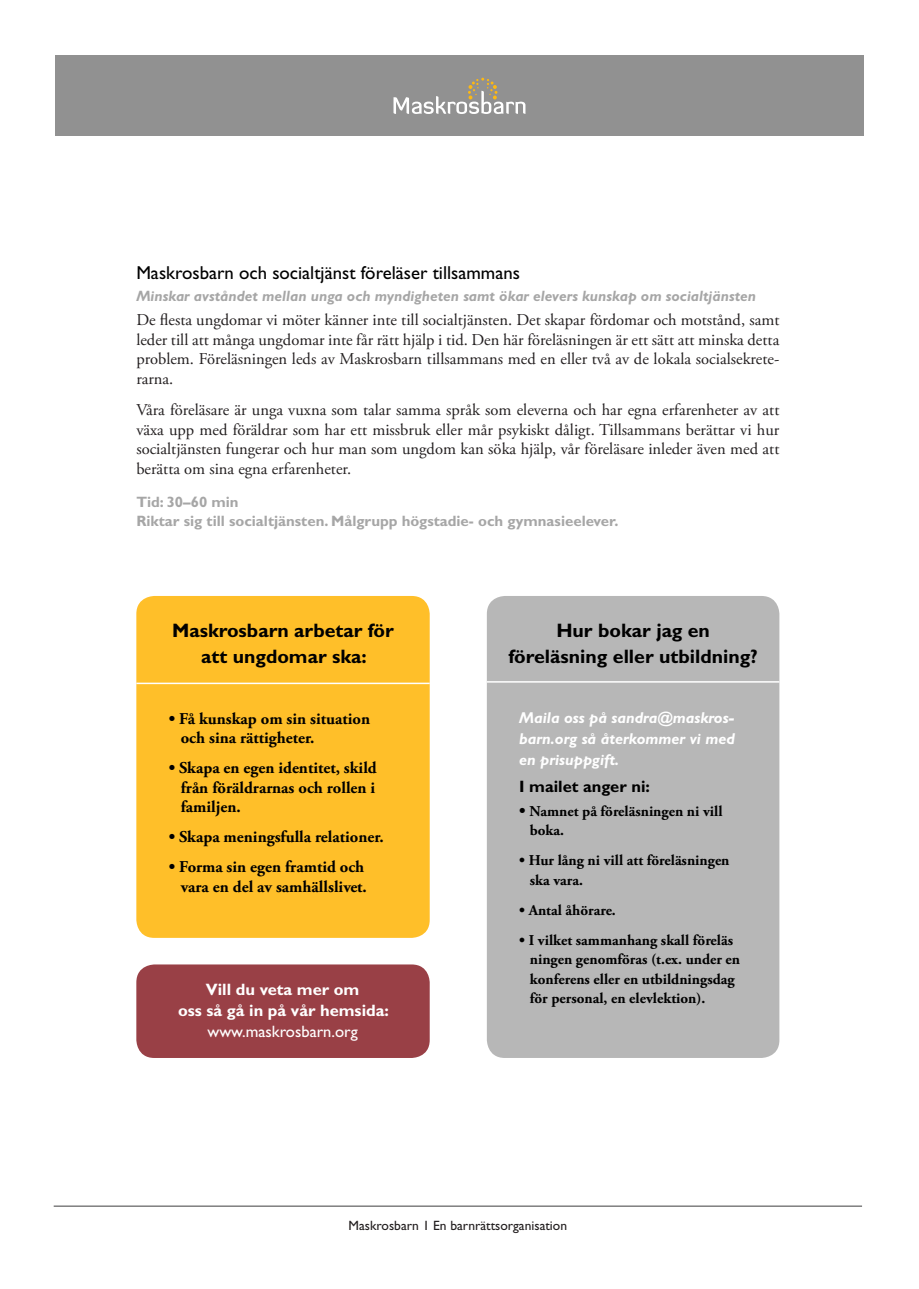
<style>
.page{position:relative;width:919px;height:1289px;background:#fff}
.page>*{position:absolute;margin:0;border:0;box-sizing:border-box;transform-origin:0 0}
.t1{font:700 19.5px "Gill Sans Std";color:#000}
.t2{font:18.75px "Gill Sans Std";color:#000}
.t3{font:16.5px/19.5px "Adobe Garamond Pro";color:#231f20;text-align:justify}
.t4{font:700 16.5px/19.5px "Adobe Garamond Pro";color:#000}
.t5{font:700 16.5px "Gill Sans Std";color:#fff}
.t6{font:16.5px "Gill Sans Std";color:#fff}
.t7{font:700 16.5px "Gill Sans Std";color:#000}
.t8{font:italic 700 15.75px/21px "Gill Sans Std";color:#fff;text-align:justify}
.t9{font:700 15px/19.5px "Adobe Garamond Pro";color:#000}
.t10{font:italic 700 15px "Gill Sans Std";color:#a6a6a6}
.t11{font:700 15px "Gill Sans Std";color:#a6a6a6}
.t12{font:13.5px "Gill Sans Std";color:#231f20}
.s1{font-size:16.5px}
</style>
<div class="page">
<div style="left:136px;top:964px;width:293px;height:93px;background:#994046;border-radius:18px"></div>
<div style="left:487px;top:596px;width:292px;height:461px;background:#b7b7b7;border-radius:18px"></div>
<div style="left:55px;top:55px;width:808px;height:81px;background:#919191"></div>
<svg style="left:393px;top:78px;width:132px;height:36px"></svg>
<div style="left:136px;top:596px;width:293px;height:341px;background:#ffbf29;border-radius:18px"></div>
<hr style="left:136px;top:682px;width:293px;height:2px;background:#fff">
<hr style="left:487px;top:681px;width:292px;height:1px;background:#fff">
<hr style="left:54px;top:1205px;width:808px;height:1px;background:#3e3e3f">
<p class="t2" style="left:136px;top:261px;width:385px">Maskrosbarn och socialtjänst föreläser tillsammans</p>
<p class="t10" style="left:136px;top:287px;width:621px">Minskar avståndet mellan unga och myndigheten samt ökar elevers kunskap om socialtjänsten</p>
<p class="t3" style="left:136px;top:311px;width:644px">De flesta ungdomar vi möter känner inte till socialtjänsten. Det skapar fördomar och motstånd, samt leder till att många ungdomar inte får rätt hjälp i tid. Den här föreläsningen är ett sätt att minska detta problem. Föreläsningen leds av Maskrosbarn tillsammans med en eller två av de lokala socialsekrete&shy;rarna.</p>
<p class="t3" style="left:136px;top:401px;width:644px">Våra föreläsare är unga vuxna som talar samma språk som eleverna och har egna erfarenheter av att växa upp med föräldrar som har ett missbruk eller mår psykiskt dåligt. Tillsammans berättar vi hur socialtjänsten fungerar och hur man som ungdom kan söka hjälp, vår föreläsare inleder även med att berätta om sina egna erfarenheter.</p>
<p class="t11" style="left:136px;top:493px;width:104px">Tid: 30–60 min</p>
<p class="t11" style="left:136px;top:512px;width:483px">Riktar sig till socialtjänsten. Målgrupp högstadie- och gymnasieelever.</p>
<p class="t1" style="left:172px;top:619px;width:223px">Maskrosbarn arbetar för</p>
<p class="t1" style="left:201px;top:645px;width:167px">att ungdomar ska:</p>
<p class="t4" style="left:181px;top:709px;width:191px;text-indent:-12px">• Få kunskap om sin situation och sina rättigheter.</p>
<p class="t4" style="left:181px;top:758px;width:197px;text-align:justify;text-indent:-12px">• Skapa en egen identitet, skild från föräldrarnas och rollen i familjen.</p>
<p class="t4" style="left:169px;top:827px;width:216px">• Skapa meningsfulla relationer.</p>
<p class="t4" style="left:169px;top:857px;width:197px">• Forma sin egen framtid och</p>
<p class="t4" style="left:181px;top:877px;width:188px">vara en del av samhällslivet.</p>
<p class="t5" style="left:206px;top:979px;width:155px">Vill du veta mer om</p>
<p class="t5" style="left:178px;top:1000px;width:212px">oss så gå in på vår hemsida:</p>
<p class="t6" style="left:207px;top:1021px;width:152px">www.maskrosbarn.org</p>
<p class="t1" style="left:556px;top:619px;width:155px">Hur bokar jag en</p>
<p class="t1" style="left:508px;top:645px;width:251px">föreläsning eller utbildning?</p>
<p class="t8" style="left:519px;top:706px;width:217px">Maila oss på sandra@maskros&shy;barn.org så återkommer vi med en prisuppgift.</p>
<p class="t7" style="left:519px;top:776px;width:132px">I mailet anger ni:</p>
<p class="t9" style="left:529px;top:801px;width:194px;text-indent:-11px"><span class="s1">•</span> Namnet på föreläsningen ni vill boka.</p>
<p class="t9" style="left:529px;top:850px;width:201px;text-indent:-11px">• Hur lång ni vill att föreläsningen ska vara.</p>
<p class="t9" style="left:519px;top:900px;width:98px">• Antal åhörare.</p>
<p class="t9" style="left:529px;top:930px;width:212px;text-indent:-11px">• I vilket sammanhang skall föreläs ningen genomföras (t.ex. under en konferens eller en utbildningsdag för personal, en elevlektion).</p>
<p class="t12" style="left:348px;top:1217px;width:220px">Maskrosbarn 1 En barnrättsorganisation</p>
</div>
